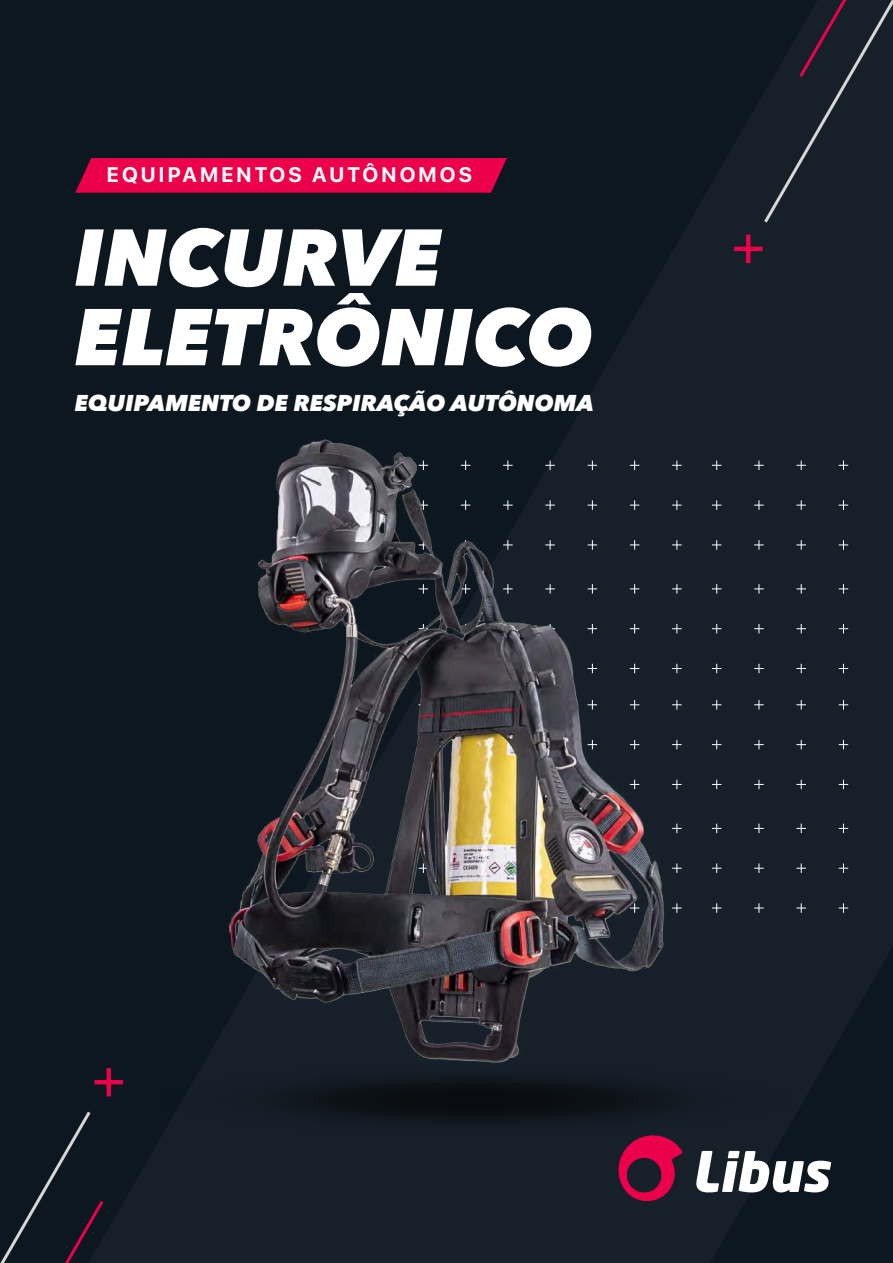
<style>
.page{position:relative;width:893px;height:1263px;background:#0d1720}
.page>*{position:absolute;margin:0;border:0;box-sizing:border-box;transform-origin:0 0}
.t1{font:italic 800 79.5px/79.5px "Avenir Next LT Pro";color:#fff}
.t2{font:500 condensed 54px "Avenir Next LT Pro";color:#ec004b}
.t3{font:italic 800 22.65px "Avenir Next LT Pro";color:#fff}
.t4{font:700 21px "SF Pro Display";letter-spacing:.15em;color:#fff}
</style>
<div class="page">
<div style="left:135px;top:1060px;width:681px;height:79px;background:#161f28;border-radius:50%"></div>
<svg style="left:696px;top:1151px;width:135px;height:41px"></svg>
<svg style="left:618px;top:1135px;width:65px;height:67px"></svg>
<svg style="left:839px;top:700px;width:9px;height:9px"></svg>
<svg style="left:839px;top:740px;width:9px;height:9px"></svg>
<svg style="left:839px;top:780px;width:9px;height:9px"></svg>
<svg style="left:839px;top:824px;width:9px;height:9px"></svg>
<svg style="left:839px;top:863px;width:9px;height:10px"></svg>
<svg style="left:839px;top:903px;width:9px;height:10px"></svg>
<svg style="left:839px;top:460px;width:9px;height:10px"></svg>
<svg style="left:839px;top:500px;width:9px;height:10px"></svg>
<svg style="left:839px;top:540px;width:9px;height:10px"></svg>
<svg style="left:839px;top:584px;width:9px;height:10px"></svg>
<svg style="left:839px;top:624px;width:9px;height:9px"></svg>
<svg style="left:839px;top:664px;width:9px;height:9px"></svg>
<svg style="left:764px;top:0;width:129px;height:223px"></svg>
<svg style="left:0;top:1122px;width:104px;height:141px"></svg>
<div style="left:75px;top:158px;width:432px;height:35px;background:#ec004b"></div>
<img style="left:82px;top:439px;width:724px;height:683px">
<p class="t4" style="left:107px;top:162px;width:367px">EQUIPAMENTOS AUTÔNOMOS</p>
<h1 class="t1" style="left:75px;top:217px;width:520px">INCURVE<br>ELETRÔNICO</h1>
<h2 class="t2" style="left:730px;top:214px;width:37px">+</h2>
<p class="t3" style="left:75px;top:389px;width:521px">EQUIPAMENTO DE RESPIRAÇÃO AUTÔNOMA</p>
<h2 class="t2" style="left:91px;top:1047px;width:37px">+</h2>
</div>
